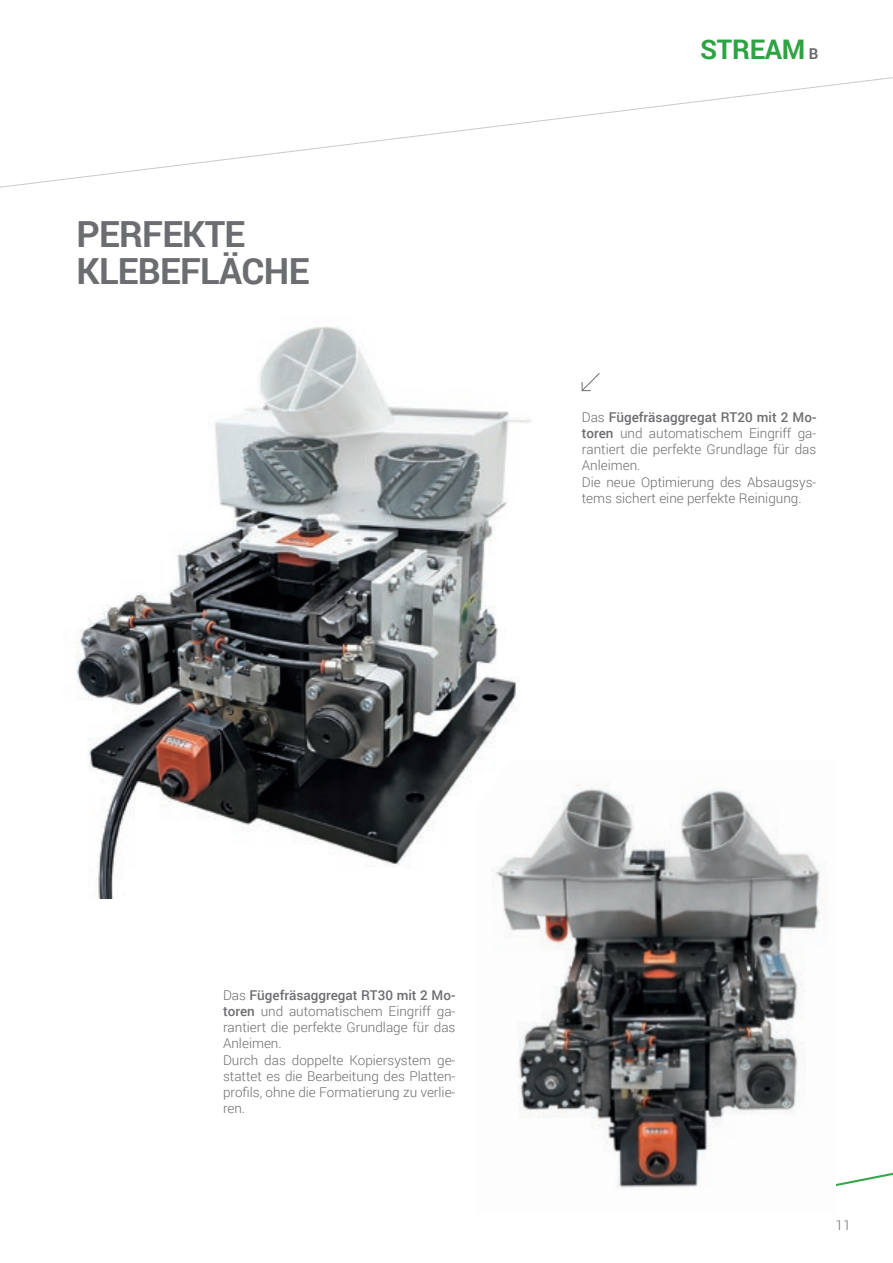
<style>
.page{position:relative;width:893px;height:1263px;background:#fff}
.page>*{position:absolute;margin:0;border:0;box-sizing:border-box;transform-origin:0 0}
.t1{font:700 36px/37.5px "Roboto";letter-spacing:-.02em;color:#6c6d70}
.t2{font:700 27px "Roboto";letter-spacing:-.01em;color:#2da343}
.t3{font:300 13.5px/16.2px "Roboto";color:#6c6d70;text-align:justify}
.s1{font-size:15px;color:#6c6d70}
.s2{font-weight:500}
</style>
<div class="page">
<svg style="left:836px;top:1172px;width:57px;height:14px"></svg>
<img style="left:502px;top:785px;width:318px;height:403px">
<svg style="left:0;top:77px;width:893px;height:111px"></svg>
<img style="left:76px;top:326px;width:496px;height:573px">
<svg style="left:581px;top:373px;width:19px;height:18px"></svg>
<p class="t1" style="left:77px;top:214px;width:234px">PERFEKTE<br>KLEBEFLÄCHE</p>
<p class="t2" style="left:700px;top:30px;width:120px">STREAM <span class="s1">B</span></p>
<p class="t3" style="left:582px;top:408px;width:236px">Das <span class="s2">Fügefräsaggregat RT20 mit 2 Mo&shy;toren</span> und automatischem Eingriff ga&shy;rantiert die perfekte Grundlage für das Anleimen.</p>
<p class="t3" style="left:582px;top:473px;width:236px">Die neue Optimierung des Absaugsys&shy;tems sichert eine perfekte Reinigung.</p>
<p class="t3" style="left:223px;top:986px;width:234px">Das <span class="s2">Fügefräsaggregat RT30 mit 2 Mo&shy;toren</span> und automatischem Eingriff ga&shy;rantiert die perfekte Grundlage für das Anleimen.</p>
<p class="t3" style="left:223px;top:1051px;width:234px">Durch das doppelte Kopiersystem ge&shy;stattet es die Bearbeitung des Platten&shy;profils, ohne die Formatierung zu verlie&shy;ren.</p>
<p class="t3" style="left:836px;top:1216px;width:16px">11</p>
</div>
